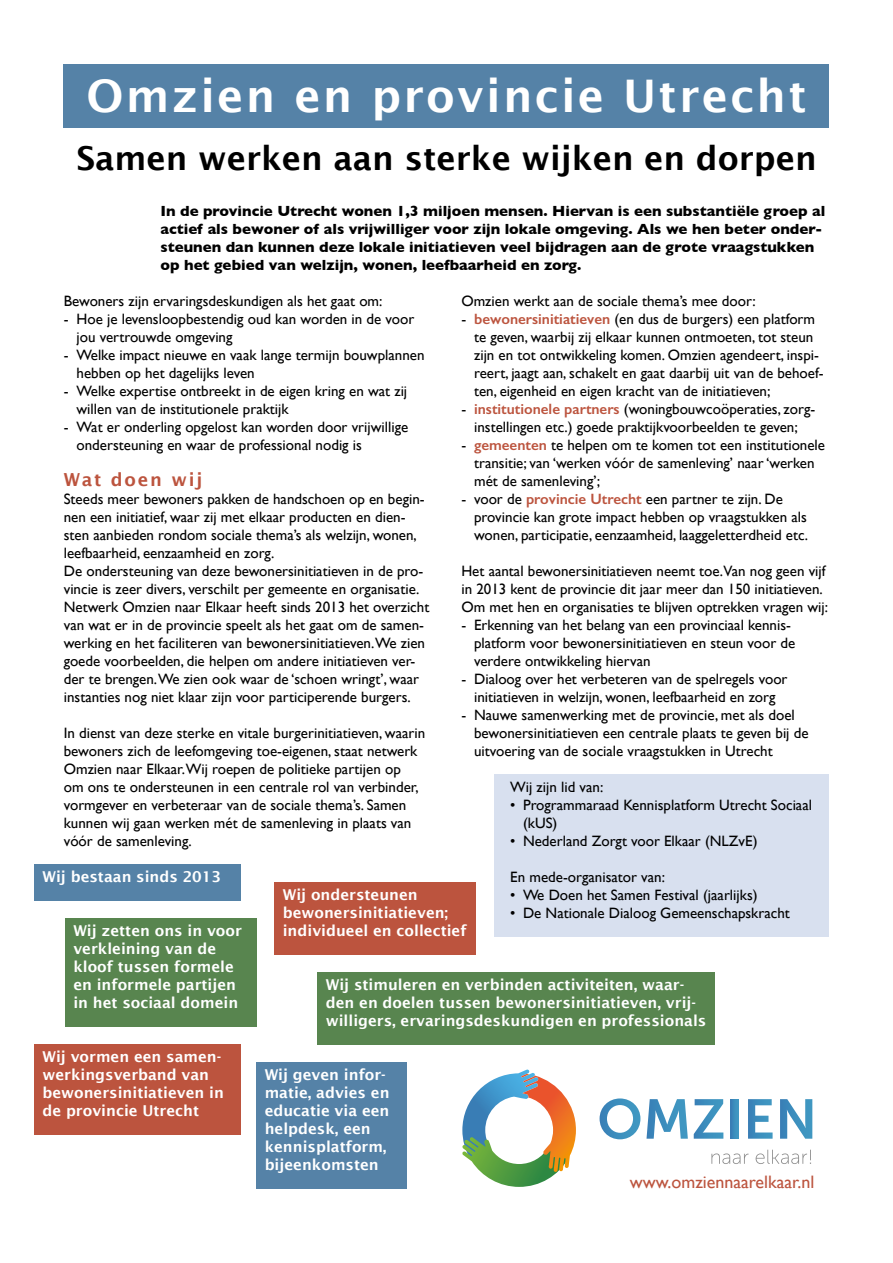
<style>
.page{position:relative;width:893px;height:1263px;background:#fff}
.page>*{position:absolute;margin:0;border:0;box-sizing:border-box;transform-origin:0 0}
.t1{font:600 45px "Lucida Sans";letter-spacing:.05em;color:#fff}
.t2{font:600 33px "Lucida Sans";color:#000}
.t3{font:18px "Gill Sans";color:#bc543e}
.t4{font:600 18px "Lucida Sans";letter-spacing:.1em;color:#bc543e}
.t5{font:15px/18px "Gill Sans";color:#000}
.t6{font:600 15px/18px "Lucida Sans";color:#fff}
.t7{font:700 15px/18px "Gill Sans";color:#000}
.s1{font-weight:600;color:#bc543e}
</style>
<div class="page">
<div style="left:64px;top:64px;width:765px;height:64px;background:#5582a7"></div>
<div style="left:494px;top:774px;width:335px;height:162px;background:#d8e0ef"></div>
<svg style="left:462px;top:1069px;width:114px;height:118px"></svg>
<svg style="left:711px;top:1153px;width:37px;height:11px"></svg>
<svg style="left:756px;top:1150px;width:55px;height:14px"></svg>
<svg style="left:600px;top:1098px;width:40px;height:41px"></svg>
<svg style="left:646px;top:1099px;width:42px;height:40px"></svg>
<svg style="left:694px;top:1099px;width:29px;height:40px"></svg>
<div style="left:731px;top:1099px;width:7px;height:40px;background:#3c8ebd"></div>
<svg style="left:748px;top:1099px;width:25px;height:40px"></svg>
<svg style="left:780px;top:1099px;width:32px;height:40px"></svg>
<div style="left:274px;top:882px;width:202px;height:72px;background:#bc543e"></div>
<div style="left:65px;top:918px;width:191px;height:108px;background:#58854f"></div>
<div style="left:317px;top:972px;width:398px;height:72px;background:#58854f"></div>
<div style="left:34px;top:1044px;width:206px;height:90px;background:#bc543e"></div>
<div style="left:34px;top:864px;width:206px;height:36px;background:#5582a7"></div>
<div style="left:256px;top:1062px;width:150px;height:126px;background:#5582a7"></div>
<h1 class="t1" style="left:86px;top:71px;width:722px">Omzien en provincie Utrecht</h1>
<h2 class="t2" style="left:76px;top:139px;width:742px">Samen werken aan sterke wijken en dorpen</h2>
<p class="t7" style="left:160px;top:202px;width:666px">In de provincie Utrecht wonen 1,3 miljoen mensen. Hiervan is een substantiële groep al actief als bewoner of als vrijwilliger voor zijn lokale omgeving. Als we hen beter onder&shy;steunen dan kunnen deze lokale initiatieven veel bijdragen aan de grote vraagstukken op het gebied van welzijn, wonen, leefbaarheid en zorg.</p>
<p class="t5" style="left:64px;top:292px;width:320px">Bewoners zijn ervaringsdeskundigen als het gaat om:</p>
<p class="t5" style="left:77px;top:310px;width:339px;text-indent:-13px">- Hoe je levensloopbestendig oud kan worden in de voor jou vertrouwde omgeving</p>
<p class="t5" style="left:77px;top:346px;width:350px;text-indent:-13px">- Welke impact nieuwe en vaak lange termijn bouwplannen hebben op het dagelijks leven</p>
<p class="t5" style="left:77px;top:382px;width:332px;text-indent:-13px">- Welke expertise ontbreekt in de eigen kring en wat zij willen van de institutionele praktijk</p>
<p class="t5" style="left:77px;top:418px;width:333px;text-indent:-13px">- Wat er onderling opgelost kan worden door vrijwillige ondersteuning en waar de professional nodig is</p>
<p class="t4" style="left:64px;top:469px;width:140px">Wat doen wij</p>
<p class="t5" style="left:64px;top:490px;width:367px">Steeds meer bewoners pakken de handschoen op en begin&shy;nen een initiatief, waar zij met elkaar producten en dien&shy;sten aanbieden rondom sociale thema’s als welzijn, wonen, leefbaarheid, eenzaamheid en zorg.<br>De ondersteuning van deze bewonersinitiatieven in de pro&shy;vincie is zeer divers, verschilt per gemeente en organisatie.<br>Netwerk Omzien naar Elkaar heeft sinds 2013 het overzicht van wat er in de provincie speelt als het gaat om de samen&shy;werking en het faciliteren van bewonersinitiatieven.We zien goede voorbeelden, die helpen om andere initiatieven ver&shy;der te brengen.We zien ook waar de ‘schoen wringt’, waar instanties nog niet klaar zijn voor participerende burgers.</p>
<p class="t5" style="left:64px;top:724px;width:363px">In dienst van deze sterke en vitale burgerinitiatieven, waarin bewoners zich de leefomgeving toe-eigenen, staat netwerk Omzien naar Elkaar.Wij roepen de politieke partijen op<br>om ons te ondersteunen in een centrale rol van verbinder, vormgever en verbeteraar van de sociale thema’s. Samen kunnen wij gaan werken mét de samenleving in plaats van vóór de samenleving.</p>
<p class="t6" style="left:43px;top:868px;width:180px">Wij bestaan sinds 2013</p>
<p class="t6" style="left:283px;top:886px;width:167px">Wij ondersteunen bewonersinitiatieven;</p>
<p class="t5" style="left:461px;top:292px;width:296px">Omzien werkt aan de sociale thema’s mee door:</p>
<p class="t5" style="left:474px;top:310px;width:351px;text-indent:-13px">- <span class="s1">bewonersinitiatieven</span> (en dus de burgers) een platform te geven, waarbij zij elkaar kunnen ontmoeten, tot steun zijn en tot ontwikkeling komen. Omzien agendeert, inspi&shy;reert, jaagt aan, schakelt en gaat daarbij uit van de behoef&shy;ten, eigenheid en eigen kracht van de initiatieven;</p>
<p class="t5" style="left:461px;top:400px;width:355px;text-align:center">- <span class="s1">institutionele partners</span> (woningbouwcoöperaties, zorg&shy;instellingen etc.) goede praktijkvoorbeelden te geven;</p>
<p class="t5" style="left:474px;top:436px;width:352px;text-indent:-13px">- <span class="s1">gemeenten</span> te helpen om te komen tot een institutionele transitie; van ‘werken vóór de samenleving’ naar ‘werken mét de samenleving’;</p>
<p class="t5" style="left:474px;top:490px;width:336px;text-indent:-13px">- voor de <span class="s1">provincie Utrecht</span> een partner te zijn. De provincie kan grote impact hebben op vraagstukken als wonen, participatie, eenzaamheid, laaggeletterdheid etc.</p>
<p class="t5" style="left:461px;top:562px;width:368px">Het aantal bewonersinitiatieven neemt toe.Van nog geen vijf in 2013 kent de provincie dit jaar meer dan 150 initiatieven.<br>Om met hen en organisaties te blijven optrekken vragen wij:</p>
<p class="t5" style="left:474px;top:616px;width:323px;text-indent:-13px">- Erkenning van het belang van een provinciaal kennis&shy;platform voor bewonersinitiatieven en steun voor de verdere ontwikkeling hiervan</p>
<p class="t5" style="left:461px;top:670px;width:328px;text-align:center">- Dialoog over het verbeteren van de spelregels voor initiatieven in welzijn, wonen, leefbaarheid en zorg</p>
<p class="t5" style="left:474px;top:706px;width:336px;text-indent:-13px">- Nauwe samenwerking met de provincie, met als doel bewonersinitiatieven een centrale plaats te geven bij de uitvoering van de sociale vraagstukken in Utrecht</p>
<p class="t5" style="left:510px;top:778px;width:95px">Wij zijn lid van:</p>
<p class="t5" style="left:523px;top:796px;width:291px;text-indent:-13px">• Programmaraad Kennisplatform Utrecht Sociaal (kUS)</p>
<p class="t5" style="left:510px;top:832px;width:249px">• Nederland Zorgt voor Elkaar (NLZvE)</p>
<p class="t5" style="left:510px;top:868px;width:156px">En mede-organisator van:</p>
<p class="t5" style="left:510px;top:886px;width:249px">• We Doen het Samen Festival (jaarlijks)</p>
<p class="t5" style="left:510px;top:904px;width:281px">• De Nationale Dialoog Gemeenschapskracht</p>
<p class="t6" style="left:73px;top:922px;width:170px">Wij zetten ons in voor</p>
<p class="t6" style="left:283px;top:922px;width:185px">individueel en collectief</p>
<p class="t6" style="left:73px;top:940px;width:166px">verkleining van de kloof tussen formele en informele partijen in het sociaal domein</p>
<p class="t6" style="left:326px;top:976px;width:382px">Wij stimuleren en verbinden activiteiten, waar&shy;den en doelen tussen bewonersinitiatieven, vrij&shy;willigers, ervaringsdeskundigen en professionals</p>
<p class="t6" style="left:43px;top:1048px;width:183px">Wij vormen een samen&shy;werkingsverband van bewonersinitiatieven in de provincie Utrecht</p>
<p class="t6" style="left:265px;top:1066px;width:126px">Wij geven infor&shy;matie, advies en educatie via een helpdesk, een kennisplatform, bijeenkomsten</p>
<p class="t3" style="left:630px;top:1171px;width:186px">www.omziennaarelkaar.nl</p>
</div>
